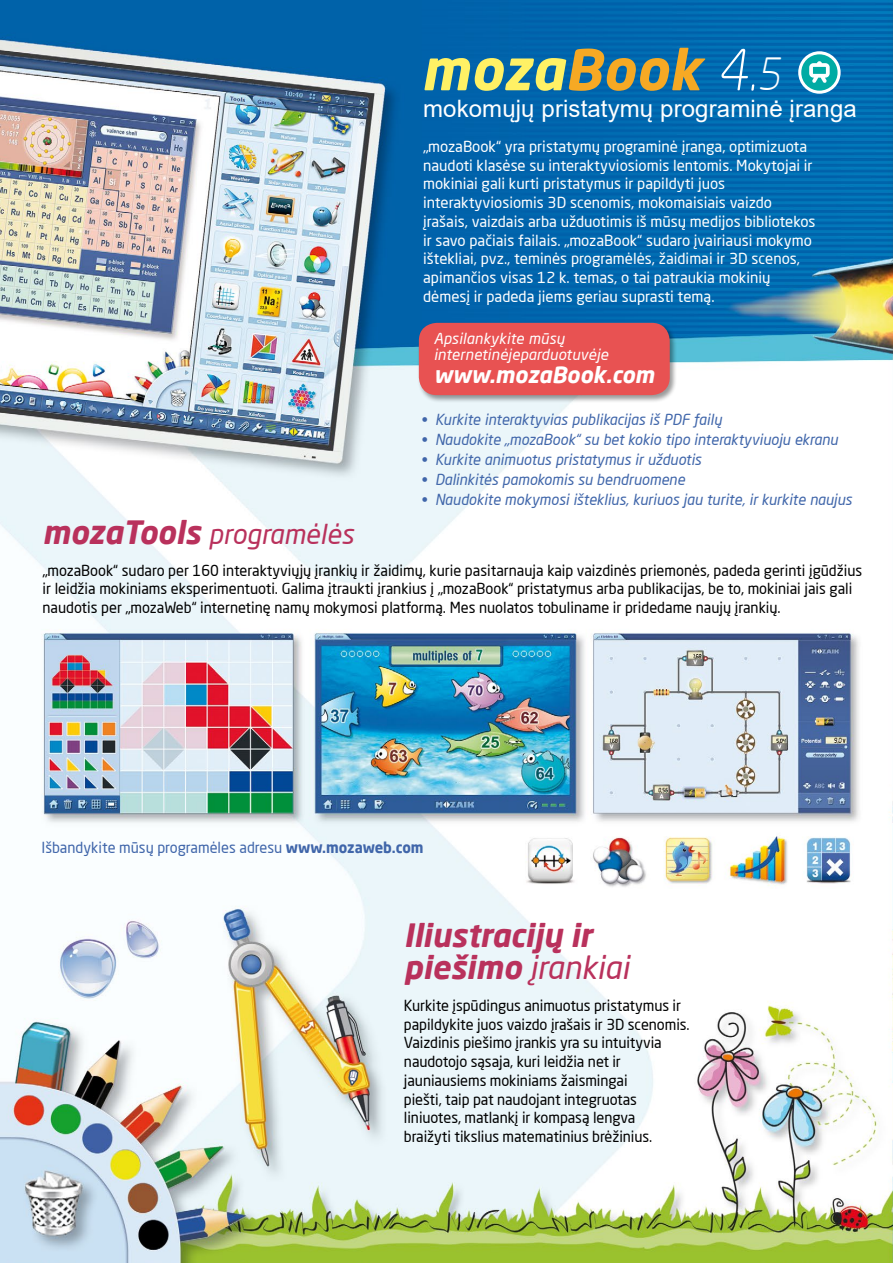
<style>
.page{position:relative;width:893px;height:1263px;background:#fff}
.page>*{position:absolute;margin:0;border:0;box-sizing:border-box;transform-origin:0 0}
.t1{font:italic 700 55.5px "Neo Sans Pro";letter-spacing:.01em;color:#fff165}
.t2{font:italic 700 31.5px/32.4px "Neo Sans Pro";color:#b9315c}
.t3{font:italic 27px "Neo Sans Pro";color:#b9315c}
.t4{font:24px "Arial";letter-spacing:.005em;color:#fff}
.t5{font:italic 700 22.2px "Neo Sans Pro";color:#fff}
.t6{font:15px/18.8px "Neo Sans Pro";letter-spacing:-.005em;color:#000}
.t7{font:15px/18.8px "Neo Sans Pro";color:#fff}
.t8{font:italic 15px "Neo Sans Pro";color:#4066aa}
.t9{font:15px "Neo Sans Pro";color:#4066aa}
.t10{font:italic 15px/15.8px "Neo Sans Pro";letter-spacing:.01em;color:#fff}
.s1{color:#f6a924}
.s2{font-weight:300;font-style:normal;color:#fff}
.s3{font-weight:300;font-style:normal;font-size:43.5px;color:#fff}
.s4{font-weight:700;font-size:31.5px}
.s5{font-weight:700}
.s6{font-weight:400}
</style>
<div class="page">
<img style="left:0;top:0;width:893px;height:1263px">
<div style="left:417px;top:321px;width:260px;height:82px;background:#000;opacity:.4"></div>
<div style="left:419px;top:323px;width:251px;height:72px;background:#e85252;border-radius:18px"></div>
<svg style="left:798px;top:51px;width:43px;height:43px"></svg>
<div style="left:801px;top:54px;width:37px;height:37px;background:#00aba4;border-radius:50%"></div>
<svg style="left:809px;top:61px;width:21px;height:22px"></svg>
<h1 class="t1" style="left:421px;top:34px;width:369px">moza<span class="s1">Book</span> <span class="s2">4.</span><span class="s3">5</span></h1>
<h3 class="t4" style="left:423px;top:92px;width:435px">mokomųjų pristatymų programinė įranga</h3>
<p class="t7" style="left:423px;top:137px;width:394px">„mozaBook“ yra pristatymų programinė įranga, optimizuota naudoti klasėse su interaktyviosiomis lentomis. Mokytojai ir mokiniai gali kurti pristatymus ir papildyti juos interaktyviosiomis 3D scenomis, mokomaisiais vaizdo įrašais, vaizdais arba užduotimis iš mūsų medijos bibliotekos ir savo pačiais failais. „mozaBook“ sudaro įvairiausi mokymo ištekliai, pvz., teminės programėlės, žaidimai ir 3D scenos, apimančios visas 12 k. temas, o tai patraukia mokinių dėmesį ir padeda jiems geriau suprasti temą.</p>
<p class="t10" style="left:434px;top:330px;width:176px">Apsilankykite mūsų internetinėjeparduotuvėje</p>
<h3 class="t5" style="left:434px;top:361px;width:222px">www.mozaBook.com</h3>
<p class="t8" style="left:421px;top:411px;width:302px">• Kurkite interaktyvias publikacijas iš PDF failų</p>
<p class="t8" style="left:421px;top:431px;width:418px">• Naudokite „mozaBook“ su bet kokio tipo interaktyviuoju ekranu</p>
<p class="t8" style="left:421px;top:450px;width:282px">• Kurkite animuotus pristatymus ir užduotis</p>
<p class="t8" style="left:421px;top:470px;width:265px">• Dalinkitės pamokomis su bendruomene</p>
<p class="t8" style="left:421px;top:490px;width:433px">• Naudokite mokymosi išteklius, kuriuos jau turite, ir kurkite naujus</p>
<h3 class="t3" style="left:43px;top:518px;width:313px"><span class="s4">mozaTools</span> programėlės</h3>
<p class="t6" style="left:43px;top:561px;width:821px">„mozaBook“ sudaro per 160 interaktyviųjų įrankių ir žaidimų, kurie pasitarnauja kaip vaizdinės priemonės, padeda gerinti įgūdžius ir leidžia mokiniams eksperimentuoti. Galima įtraukti įrankius į „mozaBook“ pristatymus arba publikacijas, be to, mokiniai jais gali naudotis per „mozaWeb“ internetinę namų mokymosi platformą. Mes nuolatos tobuliname ir pridedame naujų įrankių.</p>
<p class="t9" style="left:41px;top:838px;width:384px">Išbandykite mūsų programėles adresu <span class="s5">www.mozaweb.com</span></p>
<h2 class="t2" style="left:404px;top:918px;width:227px">Iliustracijų ir piešimo <span class="s6">įrankiai</span></h2>
<p class="t6" style="left:404px;top:996px;width:287px">Kurkite įspūdingus animuotus pristatymus ir papildykite juos vaizdo įrašais ir 3D scenomis.<br>Vaizdinis piešimo įrankis yra su intuityvia naudotojo sąsaja, kuri leidžia net ir jauniausiems mokiniams žaismingai<br>piešti, taip pat naudojant integruotas liniuotes, matlankį ir kompasą lengva<br>braižyti tikslius matematinius brėžinius.</p>
</div>
